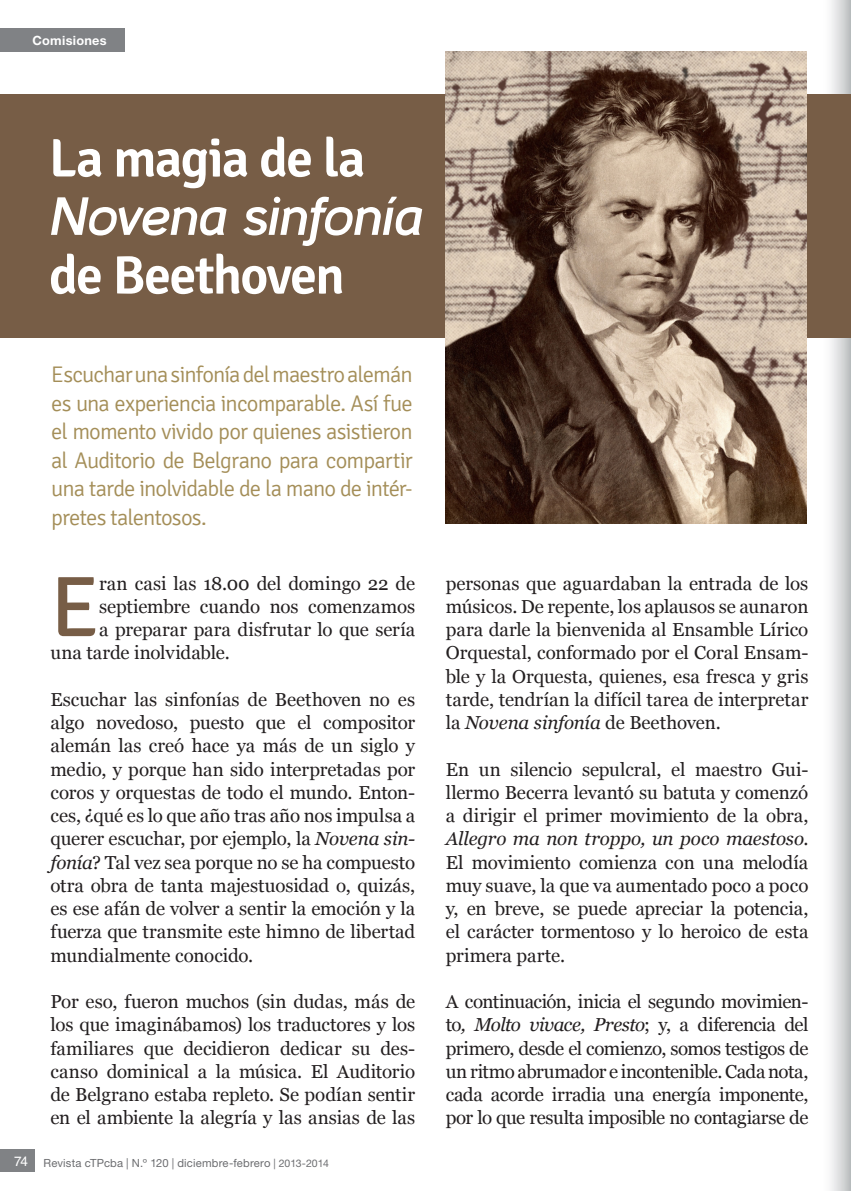
<style>
.page{position:relative;width:851px;height:1191px;background:#fff}
.page>*{position:absolute;margin:0;border:0;box-sizing:border-box;transform-origin:0 0}
.t1{font:86.1px "Signika";color:#775d46}
.CINTILLO{font:600 54px "Signika";letter-spacing:-.035em;color:#fff}
.CINTILLO-2{font:italic 700 54px "Casper";letter-spacing:-.03em;color:#fff}
.t2{font:300 22.5px/28.5px "Signika";letter-spacing:-.045em;color:#a48e58;text-align:justify}
.t3{font:18.75px/23.2px "Georgia";letter-spacing:-.01em;color:#231f20;text-align:justify}
.t4{font:700 12.75px "Helvetica Neue LT Std";letter-spacing:.02em;color:#fff}
.t5{font:11.25px "Helvetica Neue LT Std";letter-spacing:.015em;color:#6c6d70}
.s1{font-style:italic}
.s2{font-family:"Helvetica LT Std";font-size:13.5px;color:#fff}
.s3{font-size:10.5px}
</style>
<div class="page">
<div style="left:0;top:29px;width:125px;height:23px;background:#808285"></div>
<div style="left:0;top:1149px;width:34px;height:22px;background:#808285"></div>
<img style="left:822px;top:1px;width:28px;height:1190px">
<div style="left:0;top:95px;width:850px;height:243px;background:#775d46"></div>
<img style="left:446px;top:52px;width:360px;height:471px">
<p class="t4" style="left:33px;top:33px;width:75px">Comisiones</p>
<p class="CINTILLO" style="left:49px;top:127px;width:318px">La magia de la</p>
<p class="CINTILLO-2" style="left:49px;top:187px;width:377px">Novena sinfonía</p>
<p class="CINTILLO" style="left:49px;top:244px;width:297px">de Beethoven</p>
<p class="t2" style="left:51px;top:361px;width:363px">Escuchar una sinfonía del maestro alemán es una experiencia incomparable. Así fue el momento vivido por quienes asistieron al Auditorio de Belgrano para compartir una tarde inolvidable de la mano de intér&shy;pretes talentosos.</p>
<p class="t1" style="left:50px;top:558px;width:50px">E</p>
<p class="t3" style="left:99px;top:572px;width:317px">ran casi las 18.00 del domingo 22 de</p>
<p class="t3" style="left:99px;top:595px;width:317px">septiembre cuando nos comenzamos</p>
<p class="t3" style="left:99px;top:618px;width:317px">a preparar para disfrutar lo que sería</p>
<p class="t3" style="left:50px;top:641px;width:181px">una tarde inolvidable.</p>
<p class="t3" style="left:50px;top:688px;width:366px">Escuchar las sinfonías de Beethoven no es algo novedoso, puesto que el compositor alemán las creó hace ya más de un siglo y medio, y porque han sido interpretadas por coros y orquestas de todo el mundo. Enton&shy;ces, ¿qué es lo que año tras año nos impulsa a querer escuchar, por ejemplo, la <span class="s1">Novena sin&shy;fonía</span>? Tal vez sea porque no se ha compuesto otra obra de tanta majestuosidad o, quizás, es ese afán de volver a sentir la emoción y la fuerza que transmite este himno de libertad mundialmente conocido.</p>
<p class="t3" style="left:50px;top:990px;width:366px">Por eso, fueron muchos (sin dudas, más de los que imaginábamos) los traductores y los familiares que decidieron dedicar su des&shy;canso dominical a la música. El Auditorio de Belgrano estaba repleto. Se podían sentir en el ambiente la alegría y las ansias de las</p>
<p class="t5" style="left:14px;top:1155px;width:316px"><span class="s2">74</span> Revista cTPcba | N.º 120 | diciembre-febrero <span class="s3">| 2013-2014</span></p>
<p class="t3" style="left:446px;top:572px;width:364px">personas que aguardaban la entrada de los músicos. De repente, los aplausos se aunaron para darle la bienvenida al Ensamble Lírico Orquestal, conformado por el Coral Ensam&shy;ble y la Orquesta, quienes, esa fresca y gris tarde, tendrían la difícil tarea de interpretar la <span class="s1">Novena sinfonía</span> de Beethoven.</p>
<p class="t3" style="left:446px;top:758px;width:364px">En un silencio sepulcral, el maestro Gui&shy;llermo Becerra levantó su batuta y comenzó a dirigir el primer movimiento de la obra, <span class="s1">Allegro ma non troppo, un poco maestoso</span>.<br>El movimiento comienza con una melodía muy suave, la que va aumentado poco a poco y, en breve, se puede apreciar la potencia, el carácter tormentoso y lo heroico de esta primera parte.</p>
<p class="t3" style="left:446px;top:990px;width:364px">A continuación, inicia el segundo movimien&shy;to<span class="s1">, Molto vivace, Presto</span>; y, a diferencia del primero, desde el comienzo, somos testigos de un ritmo abrumador e incontenible. Cada nota, cada acorde irradia una energía imponente, por lo que resulta imposible no contagiarse de</p>
</div>
